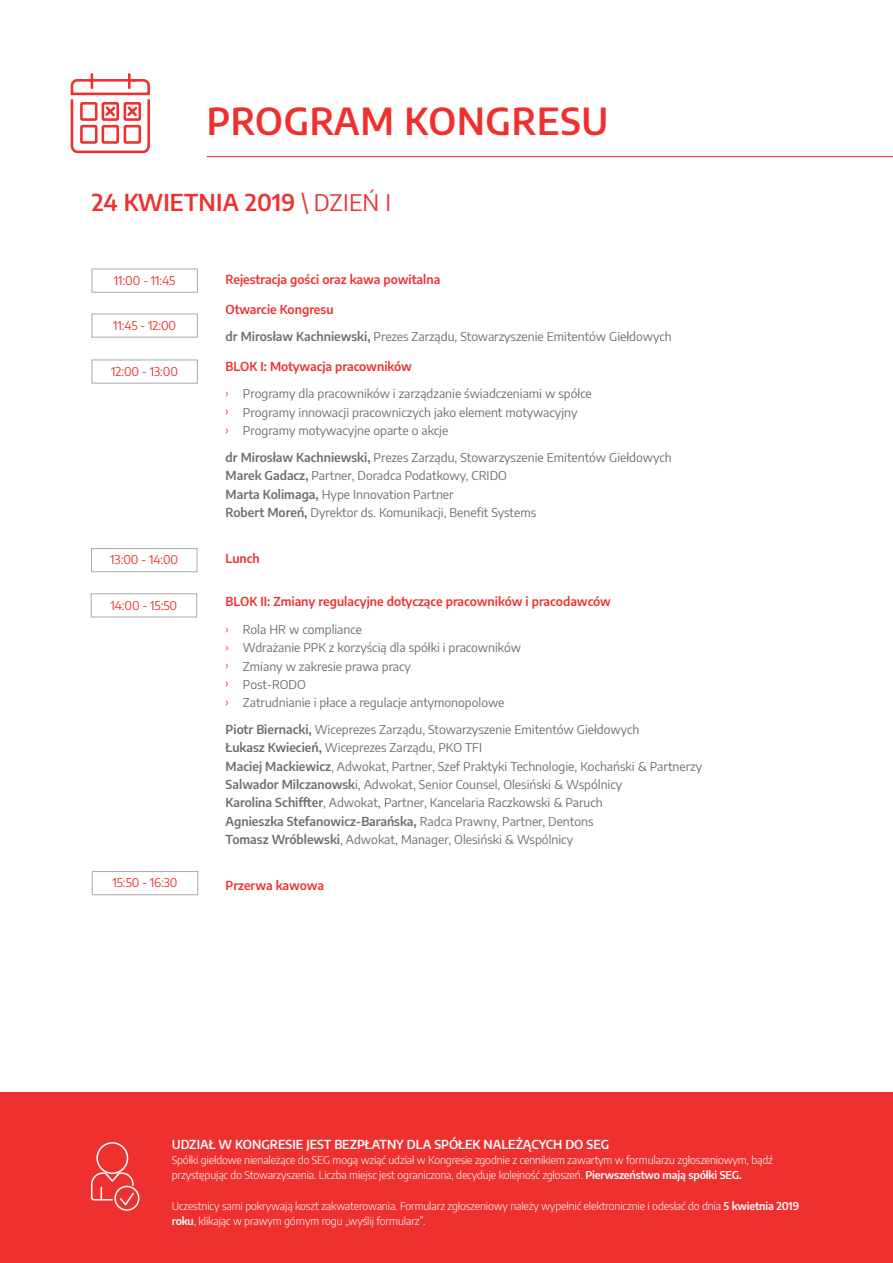
<style>
.page{position:relative;width:893px;height:1263px;background:#fff}
.page>*{position:absolute;margin:0;border:0;box-sizing:border-box;transform-origin:0 0}
.t1{font:600 36.6px "Encode Sans";letter-spacing:.02em;color:#ee312f}
.t2{font:600 22.8px "Encode Sans";letter-spacing:.01em;color:#ee312f}
.t3{font:12.15px/18.3px "Encode Sans";color:#6d6e71}
.t4{font:600 12.15px "Encode Sans";color:#ee312f}
.t5{font:12.15px "Encode Sans";letter-spacing:-.01em;color:#ee312f}
.t6{font:600 12.15px "Encode Sans";color:#fff}
.t7{font:300 10.65px/15.3px "Encode Sans";letter-spacing:-.01em;color:#fff}
.s1{font-weight:400}
.s2{font-weight:600}
.s3{font-size:10.65px;color:#ee312f}
</style>
<div class="page">
<div style="left:0;top:1092px;width:893px;height:171px;background:#ee312f"></div>
<hr style="left:207px;top:156px;width:686px;height:1px;background:#ee312f">
<svg style="left:70px;top:73px;width:80px;height:81px"></svg>
<div style="left:96px;top:1142px;width:32px;height:32px;border:2px solid #fff;border-radius:50%"></div>
<div style="left:114px;top:1186px;width:25px;height:25px;border:2px solid #fff;border-radius:50%"></div>
<svg style="left:91px;top:1171px;width:44px;height:36px"></svg>
<div style="left:92px;top:269px;width:106px;height:23px;border:1px solid #a7a9ac"></div>
<div style="left:92px;top:314px;width:106px;height:23px;border:1px solid #a7a9ac"></div>
<div style="left:92px;top:360px;width:106px;height:23px;border:1px solid #a7a9ac"></div>
<div style="left:91px;top:548px;width:106px;height:24px;border:1px solid #a7a9ac"></div>
<div style="left:91px;top:594px;width:106px;height:23px;border:1px solid #a7a9ac"></div>
<div style="left:92px;top:871px;width:106px;height:24px;border:1px solid #a7a9ac"></div>
<h1 class="t1" style="left:207px;top:94px;width:403px">PROGRAM KONGRESU</h1>
<h2 class="t2" style="left:92px;top:186px;width:301px">24 KWIETNIA 2019 <span class="s1">\ DZIEŃ I</span></h2>
<p class="t5" style="left:114px;top:272px;width:63px">11:00 - 11:45</p>
<p class="t5" style="left:113px;top:317px;width:65px">11:45 - 12:00</p>
<p class="t5" style="left:111px;top:363px;width:68px">12:00 - 13:00</p>
<p class="t5" style="left:110px;top:551px;width:69px">13:00 - 14:00</p>
<p class="t5" style="left:111px;top:597px;width:68px">14:00 - 15:50</p>
<p class="t5" style="left:113px;top:874px;width:66px">15:50 - 16:30</p>
<p class="t4" style="left:226px;top:271px;width:216px">Rejestracja gości oraz kawa powitalna</p>
<p class="t4" style="left:226px;top:301px;width:109px">Otwarcie Kongresu</p>
<p class="t3" style="left:226px;top:327px;width:448px"><span class="s2">dr Mirosław Kachniewski,</span> Prezes Zarządu, Stowarzyszenie Emitentów Giełdowych</p>
<p class="t4" style="left:226px;top:357px;width:188px">BLOK I: Motywacja pracowników</p>
<p class="t3" style="left:226px;top:384px;width:368px"><span class="s3">›</span> Programy dla pracowników i zarządzanie świadczeniami w spółce <span class="s3">›</span> Programy innowacji pracowniczych jako element motywacyjny<br><span class="s3">›</span> Programy motywacyjne oparte o akcje</p>
<p class="t3" style="left:226px;top:448px;width:448px"><span class="s2">dr Mirosław Kachniewski,</span> Prezes Zarządu, Stowarzyszenie Emitentów Giełdowych <span class="s2">Marek Gadacz,</span> Partner, Doradca Podatkowy, CRIDO<br><span class="s2">Marta Kolimaga,</span> Hype Innovation Partner<br><span class="s2">Robert Moreń,</span> Dyrektor ds. Komunikacji, Benefit Systems</p>
<p class="t4" style="left:226px;top:550px;width:36px">Lunch</p>
<p class="t4" style="left:226px;top:593px;width:387px">BLOK II: Zmiany regulacyjne dotyczące pracowników i pracodawców</p>
<p class="t3" style="left:226px;top:620px;width:297px"><span class="s3">›</span> Rola HR w compliance<br><span class="s3">›</span> Wdrażanie PPK z korzyścią dla spółki i pracowników <span class="s3">›</span> Zmiany w zakresie prawa pracy<br><span class="s3">›</span> Post-RODO<br><span class="s3">›</span> Zatrudnianie i płace a regulacje antymonopolowe</p>
<p class="t3" style="left:226px;top:720px;width:478px"><span class="s2">Piotr Biernacki,</span> Wiceprezes Zarządu, Stowarzyszenie Emitentów Giełdowych<br><span class="s2">Łukasz Kwiecień,</span> Wiceprezes Zarządu, PKO TFI<br><span class="s2">Maciej Mackiewicz</span>, Adwokat, Partner, Szef Praktyki Technologie, Kochański &amp; Partnerzy <span class="s2">Salwador Milczanowsk</span>i, Adwokat, Senior Counsel, Olesiński &amp; Wspólnicy<br><span class="s2">Karolina Schiffter</span>, Adwokat, Partner, Kancelaria Raczkowski &amp; Paruch<br><span class="s2">Agnieszka Stefanowicz-Barańska,</span> Radca Prawny, Partner, Dentons<br><span class="s2">Tomasz Wróblewski</span>, Adwokat, Manager, Olesiński &amp; Wspólnicy</p>
<p class="t4" style="left:226px;top:877px;width:100px">Przerwa kawowa</p>
<p class="t6" style="left:172px;top:1135px;width:439px">UDZIAŁ W KONGRESIE JEST BEZPŁATNY DLA SPÓŁEK NALEŻĄCYCH DO SEG</p>
<p class="t7" style="left:172px;top:1152px;width:603px">Spółki giełdowe nienależące do SEG mogą wziąć udział w Kongresie zgodnie z cennikiem zawartym w formularzu zgłoszeniowym, bądź przystępując do Stowarzyszenia. Liczba miejsc jest ograniczona, decyduje kolejność zgłoszeń. <span class="s2">Pierwszeństwo mają spółki SEG.</span></p>
<p class="t7" style="left:172px;top:1197px;width:629px">Uczestnicy sami pokrywają koszt zakwaterowania. Formularz zgłoszeniowy należy wypełnić elektronicznie i odesłać do dnia <span class="s2">5 kwietnia 2019 roku</span>, klikając w prawym górnym rogu „wyślij formularz”.</p>
</div>
